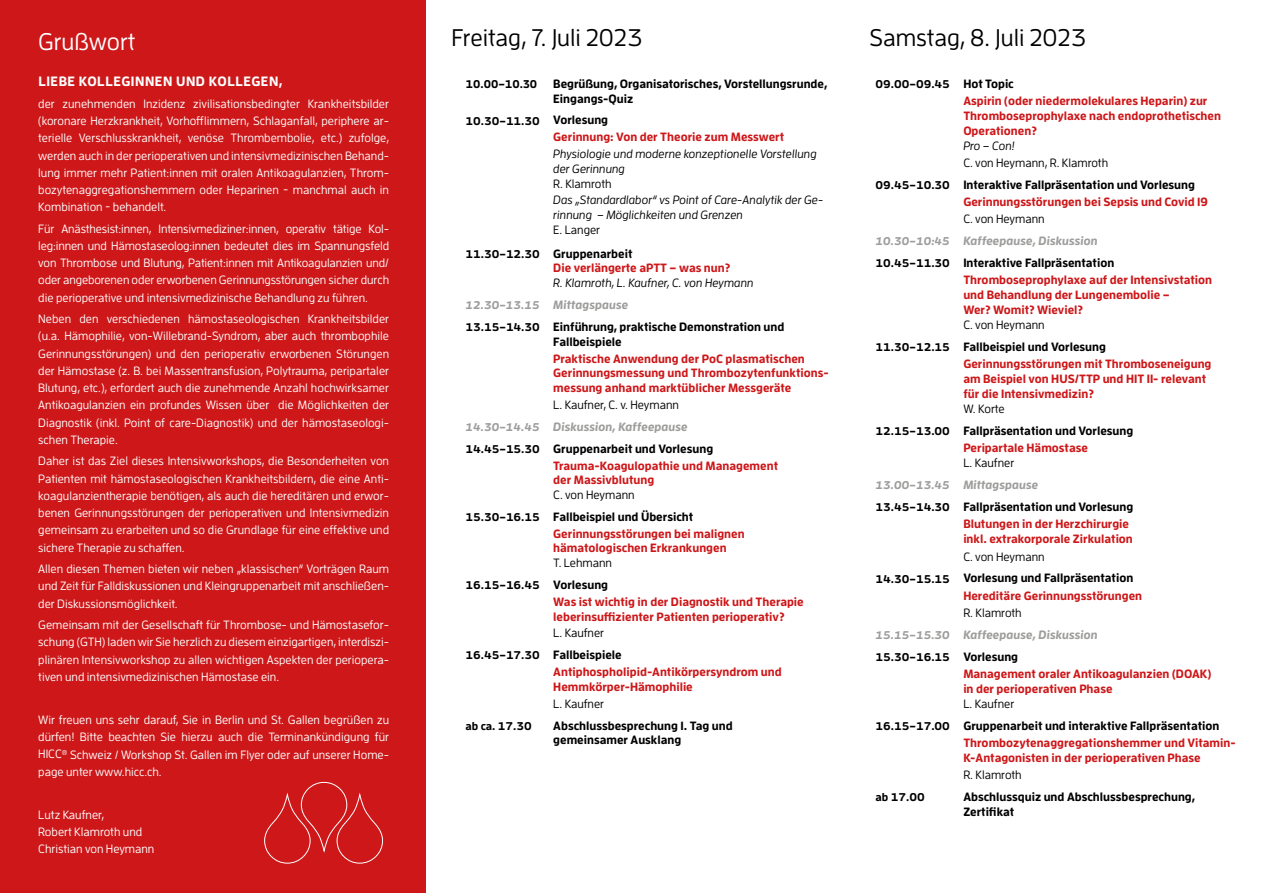
<style>
.page{position:relative;width:1263px;height:893px;background:#fff}
.page>*{position:absolute;margin:0;border:0;box-sizing:border-box;transform-origin:0 0}
.t1{font:500 24px "Enzo OT";color:#000}
.t2{font:500 24px "Enzo OT";color:#fff}
.t3{font:700 13.5px "Enzo OT";letter-spacing:.04em;color:#fff}
.t4{font:500 12px/17.2px "Enzo OT";color:#fff;text-align:justify}
.t5{font:700 12px/15px "Enzo OT";color:#cd1719}
.t6{font:700 12px/21.9px "Enzo OT";color:#000}
.t7{font:italic 500 12px/14.7px "Enzo OT";color:#000}
.t8{font:italic 700 12px/21.9px "Enzo OT";color:#9d9d9c}
.t9{font:500 12px "Enzo OT";color:#000}
.t10{font:700 11.25px "Enzo OT";color:#000}
.s1{font-size:12px}
.s2{font-weight:500}
.s3{font-size:11.25px}
.s4{font-weight:500;font-style:italic}
.s5{font-style:italic;font-size:11.25px;color:#9d9d9c}
.s6{font-style:italic;color:#9d9d9c}
.s7{font-weight:500;font-style:normal;color:#000}
</style>
<div class="page">
<div style="left:0;top:0;width:425px;height:893px;background:#cd1719"></div>
<svg style="left:264px;top:782px;width:119px;height:82px"></svg>
<h1 class="t2" style="left:38px;top:27px;width:98px">Grußwort</h1>
<h1 class="t1" style="left:451px;top:24px;width:193px">Freitag, 7. Juli 2023</h1>
<h1 class="t1" style="left:870px;top:24px;width:219px">Samstag, 8. Juli 2023</h1>
<p class="t3" style="left:38px;top:73px;width:246px">LIEBE KOLLEGINNEN UND KOLLEGEN,</p>
<p class="t4" style="left:38px;top:95px;width:352px">der zunehmenden Inzidenz zivilisationsbedingter Krankheitsbilder (koronare Herzkrankheit, Vorhofflimmern, Schlaganfall, periphere ar&shy;terielle Verschlusskrankheit, venöse Thrombembolie, etc.) zufolge, werden auch in der perioperativen und intensivmedizinischen Behand&shy;lung immer mehr Patient:innen mit oralen Antikoagulanzien, Throm&shy;bozytenaggregationshemmern oder Heparinen - manchmal auch in Kombination - behandelt.</p>
<p class="t4" style="left:38px;top:220px;width:352px">Für Anästhesist:innen, Intensivmediziner:innen, operativ tätige Kol&shy;leg:innen und Hämostaseolog:innen bedeutet dies im Spannungsfeld von Thrombose und Blutung, Patient:innen mit Antikoagulanzien und/ oder angeborenen oder erworbenen Gerinnungsstörungen sicher durch die perioperative und intensivmedizinische Behandlung zu führen.</p>
<p class="t4" style="left:38px;top:310px;width:352px">Neben den verschiedenen hämostaseologischen Krankheitsbilder (u.a. Hämophilie, von-Willebrand-Syndrom, aber auch thrombophile Gerinnungsstörungen) und den perioperativ erworbenen Störungen der Hämostase (z. B. bei Massentransfusion, Polytrauma, peripartaler Blutung, etc.), erfordert auch die zunehmende Anzahl hochwirksamer Antikoagulanzien ein profundes Wissen über die Möglichkeiten der Diagnostik (inkl. Point of care-Diagnostik) und der hämostaseologi&shy;schen Therapie.</p>
<p class="t4" style="left:38px;top:452px;width:352px">Daher ist das Ziel dieses Intensivworkshops, die Besonderheiten von Patienten mit hämostaseologischen Krankheitsbildern, die eine Anti&shy;koagulanzientherapie benötigen, als auch die hereditären und erwor&shy;benen Gerinnungsstörungen der perioperativen und Intensivmedizin gemeinsam zu erarbeiten und so die Grundlage für eine effektive und sichere Therapie zu schaffen.</p>
<p class="t4" style="left:38px;top:560px;width:352px">Allen diesen Themen bieten wir neben „klassischen“ Vorträgen Raum und Zeit für Falldiskussionen und Kleingruppenarbeit mit anschließen&shy;der Diskussionsmöglichkeit.</p>
<p class="t4" style="left:38px;top:616px;width:352px">Gemeinsam mit der Gesellschaft für Thrombose- und Hämostasefor&shy;schung (GTH) laden wir Sie herzlich zu diesem einzigartigen, interdiszi&shy;plinären Intensivworkshop zu allen wichtigen Aspekten der periopera&shy;tiven und intensivmedizinischen Hämostase ein.</p>
<p class="t4" style="left:38px;top:711px;width:352px">Wir freuen uns sehr darauf, Sie in Berlin und St. Gallen begrüßen zu dürfen! Bitte beachten Sie hierzu auch die Terminankündigung für HICC<sup>®</sup> Schweiz / Workshop St. Gallen im Flyer oder auf unserer Home&shy;page unter www.hicc.ch.</p>
<p class="t4" style="left:38px;top:806px;width:118px;text-align:left">Lutz Kaufner,<br>Robert Klamroth und<br>Christian von Heymann</p>
<p class="t10" style="left:466px;top:77px;width:73px">10.00–10.30</p>
<p class="t6" style="left:553px;top:76px;width:276px;line-height:14.7px">Begrüßung, Organisatorisches, Vorstellungsrunde,<br>Eingangs-Quiz</p>
<p class="t10" style="left:466px;top:114px;width:144px">10.30–11.30 <span class="s1">Vorlesung</span></p>
<p class="t5" style="left:553px;top:129px;width:232px">Gerinnung: Von der Theorie zum Messwert</p>
<p class="t7" style="left:553px;top:146px;width:265px">Physiologie und moderne konzeptionelle Vorstellung der Gerinnung</p>
<p class="t9" style="left:553px;top:176px;width:60px">R. Klamroth</p>
<p class="t7" style="left:553px;top:193px;width:271px">Das „Standardlabor“ vs Point of Care-Analytik der Ge&shy;rinnung – Möglichkeiten und Grenzen</p>
<p class="t6" style="left:466px;top:217px;width:168px;line-height:24px;text-indent:88px"><span class="s2">E. Langer<br></span><span class="s3">11.30–12.30</span> Gruppenarbeit</p>
<p class="t5" style="left:553px;top:260px;width:178px">Die verlängerte aPTT – was nun?</p>
<p class="t6" style="left:466px;top:272px;width:320px;text-indent:88px"><span class="s4">R. Klamroth, L. Kaufner, C. von Heymann<br></span><span class="s5">12.30–13.15</span> <span class="s6">Mittagspause<br></span><span class="s3">13.15–14.30</span> Einführung, praktische Demonstration und</p>
<p class="t6" style="left:553px;top:330px;width:70px">Fallbeispiele</p>
<p class="t5" style="left:553px;top:351px;width:277px">Praktische Anwendung der PoC plasmatischen<br>Gerinnungsmessung und Thrombozytenfunktions&shy;messung anhand marktüblicher Messgeräte</p>
<p class="t6" style="left:466px;top:393px;width:249px;text-indent:88px"><span class="s2">L. Kaufner, C. v. Heymann<br></span><span class="s5">14.30–14.45</span> <span class="s6">Diskussion, Kaffeepause<br></span><span class="s3">14.45–15.30</span> Gruppenarbeit und Vorlesung</p>
<p class="t5" style="left:553px;top:458px;width:226px">Trauma-Koagulopathie und Management der Massivblutung</p>
<p class="t6" style="left:466px;top:483px;width:229px;text-indent:88px"><span class="s2">C. von Heymann<br></span><span class="s3">15.30–16.15</span> Fallbeispiel und Übersicht</p>
<p class="t5" style="left:553px;top:526px;width:193px">Gerinnungsstörungen bei malignen hämatologischen Erkrankungen</p>
<p class="t9" style="left:553px;top:556px;width:60px">T. Lehmann</p>
<p class="t10" style="left:466px;top:578px;width:144px">16.15–16.45 <span class="s1">Vorlesung</span></p>
<p class="t5" style="left:553px;top:594px;width:252px">Was ist wichtig in der Diagnostik und Therapie leberinsuffizienter Patienten perioperativ?</p>
<p class="t6" style="left:466px;top:622px;width:158px;text-indent:88px"><span class="s2">L. Kaufner<br></span><span class="s3">16.45–17.30</span> Fallbeispiele</p>
<p class="t5" style="left:553px;top:664px;width:230px">Antiphospholipid-Antikörpersyndrom und<br>Hemmkörper-Hämophilie</p>
<p class="t9" style="left:553px;top:696px;width:52px">L. Kaufner</p>
<p class="t10" style="left:466px;top:719px;width:68px">ab ca. 17.30</p>
<p class="t6" style="left:553px;top:718px;width:181px;line-height:14.7px">Abschlussbesprechung 1. Tag und gemeinsamer Ausklang</p>
<p class="t10" style="left:876px;top:77px;width:140px">09.00–09.45 <span class="s1">Hot Topic</span></p>
<p class="t5" style="left:963px;top:93px;width:259px">Aspirin (oder niedermolekulares Heparin) zur<br>Thromboseprophylaxe nach endoprothetischen<br>Operationen?</p>
<p class="t7" style="left:963px;top:138px;width:53px">Pro – Con!</p>
<p class="t6" style="left:876px;top:152px;width:321px;text-align:center"><span class="s2">C. von Heymann, R. Klamroth<br></span><span class="s3">09.45–10.30</span> Interaktive Fallpräsentation und Vorlesung</p>
<p class="t5" style="left:963px;top:194px;width:246px">Gerinnungsstörungen bei Sepsis und Covid 19</p>
<p class="t6" style="left:876px;top:208px;width:240px;text-indent:88px"><span class="s2">C. von Heymann<br></span><span class="s5">10.30–10:45</span> <span class="s6">Kaffeepause, Diskussion<br></span><span class="s3">10.45–11.30</span> Interaktive Fallpräsentation</p>
<p class="t5" style="left:963px;top:272px;width:250px">Thromboseprophylaxe auf der Intensivstation und Behandlung der Lungenembolie –<br>Wer? Womit? Wieviel?</p>
<p class="t6" style="left:876px;top:314px;width:232px;text-indent:88px"><span class="s2">C. von Heymann<br></span><span class="s3">11.30–12.15</span> Fallbeispiel und Vorlesung</p>
<p class="t5" style="left:963px;top:356px;width:250px">Gerinnungsstörungen mit Thromboseneigung am Beispiel von HUS/TTP und HIT II- relevant für die Intensivmedizin?</p>
<p class="t6" style="left:876px;top:398px;width:259px;text-indent:88px"><span class="s2">W. Korte<br></span><span class="s3">12.15–13.00</span> Fallpräsentation und Vorlesung</p>
<p class="t5" style="left:963px;top:440px;width:126px">Peripartale Hämostase</p>
<p class="t6" style="left:876px;top:452px;width:259px;text-indent:88px"><span class="s2">L. Kaufner<br></span><span class="s5">13.00–13.45</span> <span class="s6">Mittagspause<br></span><span class="s3">13.45–14.30</span> Fallpräsentation und Vorlesung</p>
<p class="t5" style="left:963px;top:516px;width:171px">Blutungen in der Herzchirurgie inkl. extrakorporale Zirkulation</p>
<p class="t6" style="left:876px;top:545px;width:259px;text-align:center"><span class="s2">C. von Heymann<br></span><span class="s3">14.30–15.15</span> Vorlesung und Fallpräsentation</p>
<p class="t5" style="left:963px;top:587px;width:180px">Hereditäre Gerinnungsstörungen</p>
<p class="t8" style="left:876px;top:601px;width:224px;text-indent:88px"><span class="s7">R. Klamroth<br></span><span class="s3">15.15–15.30</span> Kaffeepause, Diskussion</p>
<p class="t10" style="left:876px;top:650px;width:144px">15.30–16.15 <span class="s1">Vorlesung</span></p>
<p class="t5" style="left:963px;top:666px;width:249px">Management oraler Antikoagulanzien (DOAK) in der perioperativen Phase</p>
<p class="t6" style="left:876px;top:692px;width:345px;text-indent:88px"><span class="s2">L. Kaufner<br></span><span class="s3">16.15–17.00</span> Gruppenarbeit und interaktive Fallpräsentation</p>
<p class="t5" style="left:963px;top:735px;width:274px">Thrombozytenaggregationshemmer und Vitamin-<br>K-Antagonisten in der perioperativen Phase</p>
<p class="t9" style="left:963px;top:768px;width:60px">R. Klamroth</p>
<p class="t10" style="left:876px;top:790px;width:51px">ab 17.00</p>
<p class="t6" style="left:963px;top:789px;width:233px;line-height:15px">Abschlussquiz und Abschlussbesprechung,<br>Zertifikat</p>
</div>
